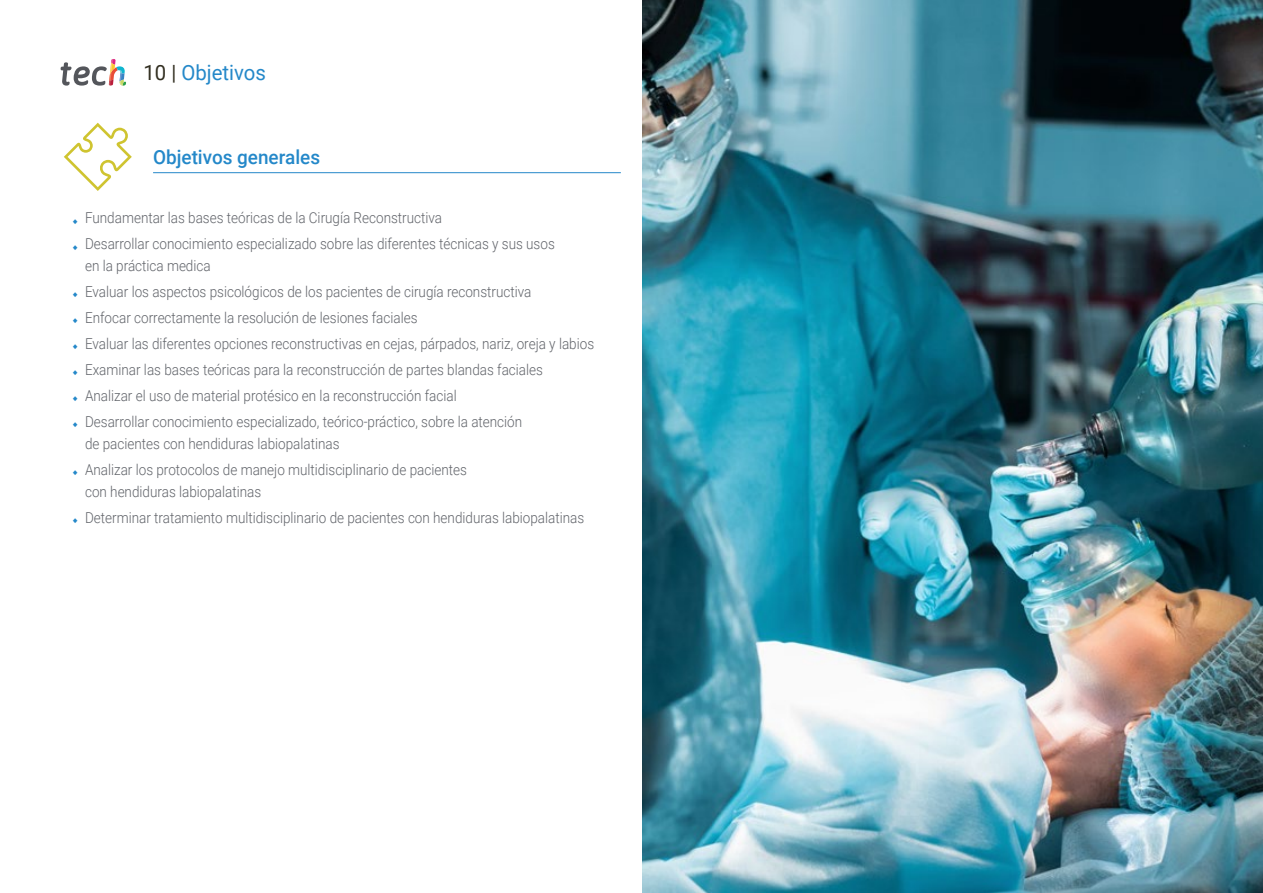
<style>
.page{position:relative;width:1263px;height:893px;background:#fff}
.page>*{position:absolute;margin:0;border:0;box-sizing:border-box;transform-origin:0 0}
.t1{font:21px "Roboto";color:#2488c9}
.t2{font:500 19.5px "Roboto";color:#2488c9}
.t3{font:300 15px/26px "Roboto";color:#61646a;scale:.9 1}
.s1{color:#312e20}
</style>
<div class="page">
<svg style="left:61px;top:59px;width:65px;height:27px"></svg>
<img style="left:642px;top:0;width:621px;height:893px">
<hr style="left:153px;top:172px;width:468px;height:1px;background:#2488c9">
<svg style="left:64px;top:123px;width:68px;height:68px"></svg>
<h1 class="t1" style="left:144px;top:57px;width:124px"><span class="s1">10 |</span> Objetivos</h1>
<h2 class="t2" style="left:153px;top:144px;width:169px">Objetivos generales</h2>
<p class="t3" style="left:85px;top:204px;width:523px">Fundamentar las bases teóricas de la Cirugía Reconstructiva<br>Desarrollar conocimiento especializado sobre las diferentes técnicas y sus usos</p>
<p class="t3" style="left:85px;top:252px;width:567px">en la práctica medica<br>Evaluar los aspectos psicológicos de los pacientes de cirugía reconstructiva<br>Enfocar correctamente la resolución de lesiones faciales<br>Evaluar las diferentes opciones reconstructivas en cejas, párpados, nariz, oreja y labios Examinar las bases teóricas para la reconstrucción de partes blandas faciales Analizar el uso de material protésico en la reconstrucción facial<br>Desarrollar conocimiento especializado, teórico-práctico, sobre la atención</p>
<p class="t3" style="left:85px;top:430px;width:426px">de pacientes con hendiduras labiopalatinas<br>Analizar los protocolos de manejo multidisciplinario de pacientes</p>
<p class="t3" style="left:85px;top:478px;width:556px">con hendiduras labiopalatinas<br>Determinar tratamiento multidisciplinario de pacientes con hendiduras labiopalatinas</p>
</div>
